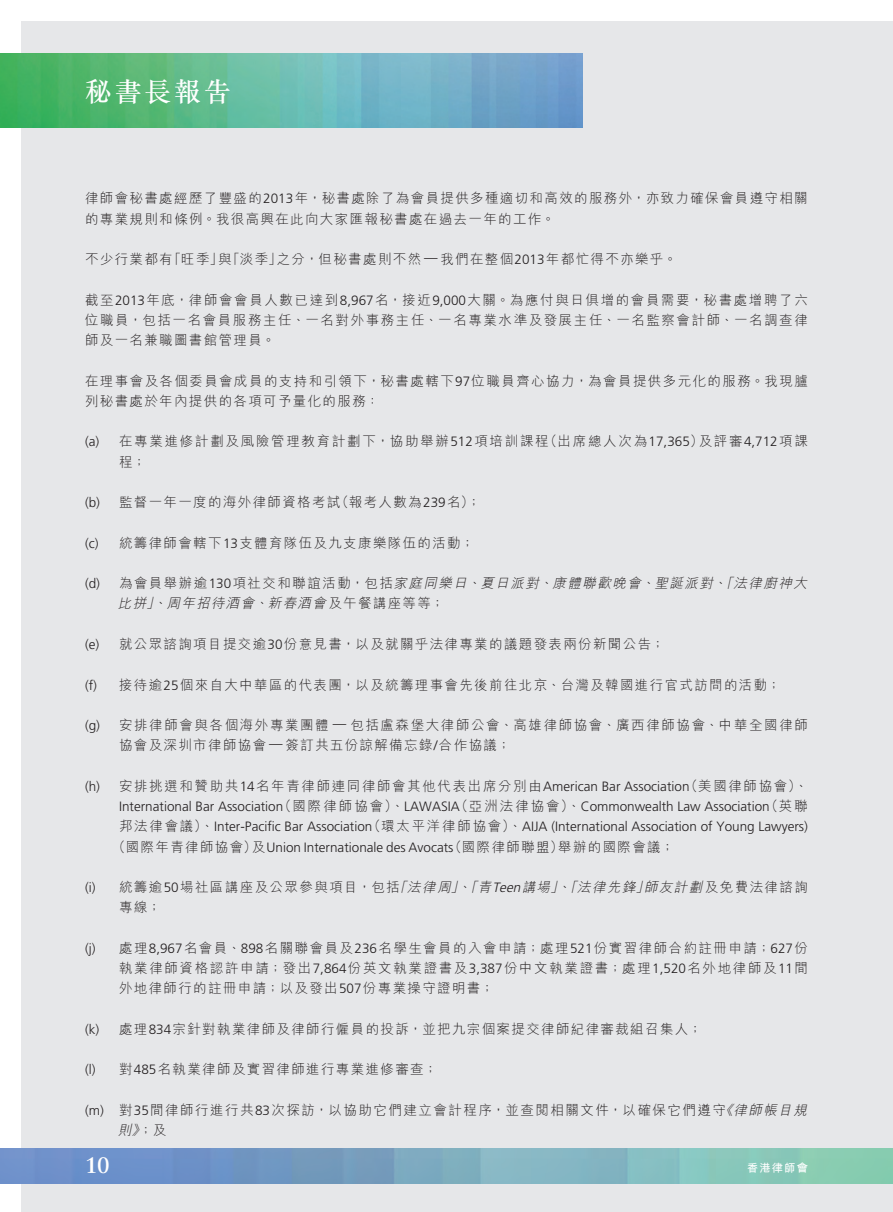
<style>
.page{position:relative;width:893px;height:1212px;background:#fff}
.page>*{position:absolute;margin:0;border:0;box-sizing:border-box;transform-origin:0 0}
.t1{font:500 27px "M Sung HK";letter-spacing:.1em;color:#fff}
.t2{font:700 22.5px "Sabon LT Std";color:#fff}
.t3{font:300 13.5px/20.2px "M Hei HK";letter-spacing:.1em;color:#231f20}
.t4{font:300 13.5px "Frutiger LT Std";color:#231f20}
.t5{font:300 13.5px/20.2px "M Hei HK";letter-spacing:.12em;color:#231f20}
.t6{font:italic 300 13.5px/20.2px "M Hei HK";color:#231f20}
.t7{font:300 13.5px/20.2px "M Hei HK";letter-spacing:.125em;color:#231f20}
.t8{font:700 11.25px "M Hei HK";letter-spacing:.1em;color:#fff}
.s1{font-family:"Frutiger LT Std"}
.s2{font-family:"Frutiger LT Std";font-style:normal}
.s3{font-style:normal}
.s4{font-family:"M Hei HK"}
.s5{font-style:italic}
.s6{font-family:"Frutiger LT Std";font-style:italic}
</style>
<div class="page">
<div style="left:21px;top:21px;width:872px;height:1191px;background:#e6e7e9"></div>
<img style="left:0;top:53px;width:583px;height:75px">
<h1 class="t1" style="left:85px;top:73px;width:147px">秘書長報告</h1>
<p class="t3" style="left:85px;top:188px;width:724px">律師會秘書處經歷了豐盛的<span class="s1">2013</span>年，秘書處除了為會員提供多種適切和高效的服務外，亦致力確保會員遵守相關的專業規則和條例。我很高興在此向大家匯報秘書處在過去一年的工作。</p>
<p class="t3" style="left:85px;top:249px;width:593px">不少行業都有「旺季」與「淡季」之分，但秘書處則不然<span class="s1">—</span>我們在整個<span class="s1">2013</span>年都忙得不亦樂乎。</p>
<p class="t3" style="left:85px;top:289px;width:724px;text-align:justify">截至<span class="s1">2013</span>年底，律師會會員人數已達到<span class="s1">8,967</span>名，接近<span class="s1">9,000</span>大關。為應付與日俱增的會員需要，秘書處增聘了六位職員，包括一名會員服務主任、一名對外事務主任、一名專業水準及發展主任、一名監察會計師、一名調查律師及一名兼職圖書館管理員。</p>
<p class="t3" style="left:85px;top:370px;width:724px">在理事會及各個委員會成員的支持和引領下，秘書處轄下<span class="s1">97</span>位職員齊心協力，為會員提供多元化的服務。我現臚列秘書處於年內提供的各項可予量化的服務：</p>
<p class="t7" style="left:119px;top:431px;width:690px;text-indent:-34px"><span class="s1">(a)</span> 在專業進修計劃及風險管理教育計劃下，協助舉辦<span class="s1">512</span>項培訓課程（出席總人次為<span class="s1">17,365</span>）及評審<span class="s1">4,712</span>項課程；</p>
<p class="t3" style="left:85px;top:492px;width:397px"><span class="s1">(b)</span> 監督一年一度的海外律師資格考試（報考人數為<span class="s1">239</span>名）；</p>
<p class="t3" style="left:85px;top:532px;width:391px"><span class="s1">(c)</span> 統籌律師會轄下<span class="s1">13</span>支體育隊伍及九支康樂隊伍的活動；</p>
<p class="t6" style="left:118px;top:573px;width:693px;text-indent:-33px"><span class="s2">(d)</span> <span class="s3">為會員舉辦逾</span> <span class="s2">130</span><span class="s3">項社交和聯誼活動，包括</span>家庭同樂日<span class="s3">、</span>夏日派對<span class="s3">、</span>康體聯歡晚會<span class="s3">、</span>聖誕派對<span class="s3">、</span>「法律廚神大比拼」<span class="s3">、</span>周年招待酒會<span class="s3">、</span>新春酒會<span class="s3">及午餐講座等等；</span></p>
<p class="t3" style="left:85px;top:634px;width:581px"><span class="s1">(e)</span> 就公眾諮詢項目提交逾<span class="s1">30</span>份意見書，以及就關乎法律專業的議題發表兩份新聞公告；</p>
<p class="t3" style="left:85px;top:674px;width:697px"><span class="s1">(f)</span> 接待逾<span class="s1">25</span>個來自大中華區的代表團，以及統籌理事會先後前往北京、台灣及韓國進行官式訪問的活動；</p>
<p class="t5" style="left:119px;top:715px;width:690px;text-indent:-34px"><span class="s1">(g)</span> 安排律師會與各個海外專業團體 <sup>—</sup> 包括盧森堡大律師公會、高雄律師協會、廣西律師協會、中華全國律師協會及深圳市律師協會<sup>—</sup>簽訂共五份諒解備忘錄<span class="s1">/</span>合作協議；</p>
<p class="t5" style="left:85px;top:775px;width:724px"><span class="s1">(h)</span> 安排挑選和贊助共<span class="s1">14</span>名年青律師連同律師會其他代表出席分別由<span class="s1">American Bar Association</span>（美國律師協會）、</p>
<p class="t4" style="left:119px;top:799px;width:690px">International Bar Association<span class="s4">（國際律師協會）、</span>LAWASIA<span class="s4">（亞洲法律協會）、</span>Commonwealth Law Association<span class="s4">（英聯</span></p>
<p class="t4" style="left:119px;top:819px;width:690px"><span class="s4">邦法律會議）、</span>Inter-Pacific Bar Association<span class="s4">（環太平洋律師協會）、</span>AIJA (International Association of Young Lawyers)</p>
<p class="t4" style="left:112px;top:839px;width:563px"><span class="s4">（國際年青律師協會）及</span>Union Internationale des Avocats<span class="s4">（國際律師聯盟）舉辦的國際會議；</span></p>
<p class="t3" style="left:119px;top:877px;width:690px;text-indent:-34px"><span class="s1">(i)</span> 統籌逾<span class="s1">50</span>場社區講座及公眾參與項目，包括<span class="s5">「法律周」</span>、<span class="s5">「青</span><span class="s6">Teen</span><span class="s5">講場」</span>、<span class="s5">「法律先鋒」師友計劃</span>及免費法律諮詢專線；</p>
<p class="t3" style="left:119px;top:937px;width:690px;text-align:justify;text-indent:-34px"><span class="s1">(j)</span> 處理<span class="s1">8,967</span>名會員、<span class="s1">898</span>名關聯會員及<span class="s1">236</span>名學生會員的入會申請；處理<span class="s1">521</span>份實習律師合約註冊申請；<span class="s1">627</span>份執業律師資格認許申請；發出<span class="s1">7,864</span>份英文執業證書及<span class="s1">3,387</span>份中文執業證書；處理<span class="s1">1,520</span>名外地律師及<span class="s1">11</span>間外地律師行的註冊申請；以及發出<span class="s1">507</span>份專業操守證明書；</p>
<p class="t3" style="left:85px;top:1018px;width:618px"><span class="s1">(k)</span> 處理<span class="s1">834</span>宗針對執業律師及律師行僱員的投訴，並把九宗個案提交律師紀律審裁組召集人；</p>
<p class="t3" style="left:85px;top:1059px;width:354px"><span class="s1">(l)</span> 對<span class="s1">485</span>名執業律師及實習律師進行專業進修審查；</p>
<p class="t3" style="left:118px;top:1099px;width:693px;text-indent:-33px"><span class="s1">(m)</span> 對<span class="s1">35</span>間律師行進行共<span class="s1">83</span>次探訪，以協助它們建立會計程序，並查閱相關文件，以確保它們遵守<span class="s5">《律師帳目規則》</span>；及</p>
<h2 class="t2" style="left:85px;top:1151px;width:26px">10</h2>
<p class="t8" style="left:747px;top:1160px;width:62px">香港律師會</p>
</div>
